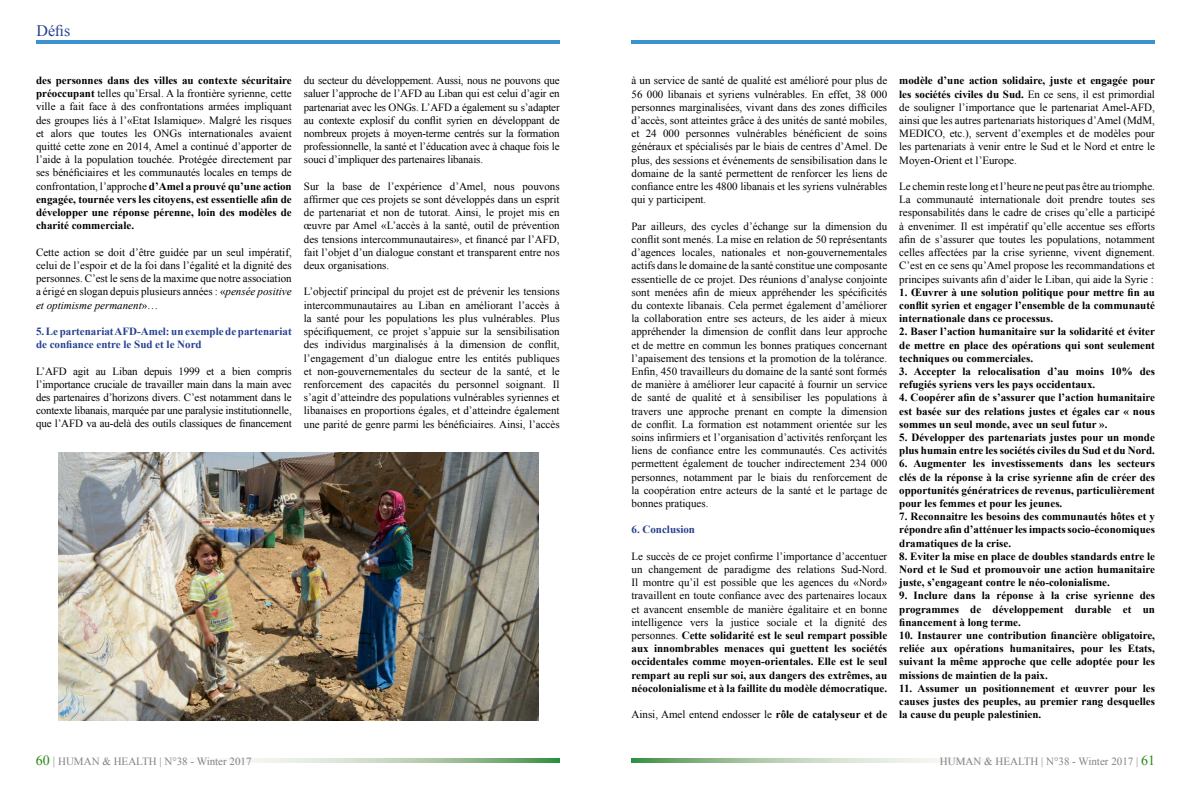
<style>
.page{position:relative;width:1191px;height:794px;background:#fff}
.page>*{position:absolute;margin:0;border:0;box-sizing:border-box;transform-origin:0 0}
.t1{font:16px "Times New Roman";color:#25408f}
.t2{font:11px/13.2px "Times New Roman";color:#000;text-align:justify}
.t3{font:700 11px/13.2px "Times New Roman";color:#000;text-align:justify}
.t4{font:700 11px/13.2px "Times New Roman";color:#25408f}
.t5{font:11px "Times New Roman";color:#808285}
.s1{font-weight:700}
.s2{font-style:italic}
.s3{font-size:14px;color:#228b0f}
.s4{font-size:12px}
</style>
<div class="page">
<svg style="left:229px;top:758px;width:330px;height:5px"></svg>
<svg style="left:631px;top:758px;width:328px;height:5px"></svg>
<hr style="left:36px;top:41px;width:523px;height:3px;background:#3c91cf">
<hr style="left:631px;top:41px;width:524px;height:3px;background:#3c91cf">
<img style="left:58px;top:452px;width:480px;height:268px">
<h1 class="t1" style="left:36px;top:20px;width:35px">Défis</h1>
<p class="t2" style="left:36px;top:74px;width:257px"><span class="s1">des personnes dans des villes au contexte sécuritaire préoccupant</span> telles qu’Ersal. A la frontière syrienne, cette ville a fait face à des confrontations armées impliquant des groupes liés à l’«Etat Islamique». Malgré les risques et alors que toutes les ONGs internationales avaient quitté cette zone en 2014, Amel a continué d’apporter de l’aide à la population touchée. Protégée directement par ses bénéficiaires et les communautés locales en temps de confrontation, l’approche <span class="s1">d’Amel a prouvé qu’une action engagée, tournée vers les citoyens, est essentielle afin de développer une réponse pérenne, loin des modèles de charité commerciale.</span></p>
<p class="t2" style="left:36px;top:245px;width:257px">Cette action se doit d’être guidée par un seul impératif, celui de l’espoir et de la foi dans l’égalité et la dignité des personnes. C’est le sens de la maxime que notre association a érigé en slogan depuis plusieurs années : «<span class="s2">pensée positive et optimisme permanent</span>»…</p>
<p class="t4" style="left:36px;top:324px;width:257px">5. Le partenariat AFD-Amel: un exemple de partenariat de confiance entre le Sud et le Nord</p>
<p class="t2" style="left:36px;top:364px;width:257px">L’AFD agit au Liban depuis 1999 et a bien compris l’importance cruciale de travailler main dans la main avec des partenaires d’horizons divers. C’est notamment dans le contexte libanais, marquée par une paralysie institutionnelle, que l’AFD va au-delà des outils classiques de financement</p>
<p class="t2" style="left:304px;top:74px;width:257px">du secteur du développement. Aussi, nous ne pouvons que saluer l’approche de l’AFD au Liban qui est celui d’agir en partenariat avec les ONGs. L’AFD a également su s’adapter au contexte explosif du conflit syrien en développant de nombreux projets à moyen-terme centrés sur la formation professionnelle, la santé et l’éducation avec à chaque fois le souci d’impliquer des partenaires libanais.</p>
<p class="t2" style="left:304px;top:179px;width:257px">Sur la base de l’expérience d’Amel, nous pouvons affirmer que ces projets se sont développés dans un esprit de partenariat et non de tutorat. Ainsi, le projet mis en œuvre par Amel «L’accès à la santé, outil de prévention des tensions intercommunautaires», et financé par l’AFD, fait l’objet d’un dialogue constant et transparent entre nos deux organisations.</p>
<p class="t2" style="left:304px;top:285px;width:257px">L’objectif principal du projet est de prévenir les tensions intercommunautaires au Liban en améliorant l’accès à la santé pour les populations les plus vulnérables. Plus spécifiquement, ce projet s’appuie sur la sensibilisation des individus marginalisés à la dimension de conflit, l’engagement d’un dialogue entre les entités publiques et non-gouvernementales du secteur de la santé, et le renforcement des capacités du personnel soignant. Il s’agit d’atteindre des populations vulnérables syriennes et libanaises en proportions égales, et d’atteindre également une parité de genre parmi les bénéficiaires. Ainsi, l’accès</p>
<p class="t2" style="left:631px;top:74px;width:257px">à un service de santé de qualité est amélioré pour plus de 56 000 libanais et syriens vulnérables. En effet, 38 000 personnes marginalisées, vivant dans des zones difficiles d’accès, sont atteintes grâce à des unités de santé mobiles, et 24 000 personnes vulnérables bénéficient de soins généraux et spécialisés par le biais de centres d’Amel. De plus, des sessions et événements de sensibilisation dans le domaine de la santé permettent de renforcer les liens de confiance entre les 4800 libanais et les syriens vulnérables qui y participent.</p>
<p class="t2" style="left:631px;top:219px;width:257px">Par ailleurs, des cycles d’échange sur la dimension du conflit sont menés. La mise en relation de 50 représentants d’agences locales, nationales et non-gouvernementales actifs dans le domaine de la santé constitue une composante essentielle de ce projet. Des réunions d’analyse conjointe sont menées afin de mieux appréhender les spécificités du contexte libanais. Cela permet également d’améliorer la collaboration entre ses acteurs, de les aider à mieux appréhender la dimension de conflit dans leur approche et de mettre en commun les bonnes pratiques concernant l’apaisement des tensions et la promotion de la tolérance.<br>Enfin, 450 travailleurs du domaine de la santé sont formés de manière à améliorer leur capacité à fournir un service de santé de qualité et à sensibiliser les populations à travers une approche prenant en compte la dimension de conflit. La formation est notamment orientée sur les soins infirmiers et l’organisation d’activités renforçant les liens de confiance entre les communautés. Ces activités permettent également de toucher indirectement 234 000 personnes, notamment par le biais du renforcement de la coopération entre acteurs de la santé et le partage de bonnes pratiques.</p>
<p class="t4" style="left:631px;top:523px;width:65px">6. Conclusion</p>
<p class="t2" style="left:631px;top:549px;width:257px">Le succès de ce projet confirme l’importance d’accentuer un changement de paradigme des relations Sud-Nord.<br>Il montre qu’il est possible que les agences du «Nord» travaillent en toute confiance avec des partenaires locaux et avancent ensemble de manière égalitaire et en bonne intelligence vers la justice sociale et la dignité des personnes. <span class="s1">Cette solidarité est le seul rempart possible aux innombrables menaces qui guettent les sociétés occidentales comme moyen-orientales. Elle est le seul rempart au repli sur soi, aux dangers des extrêmes, au néocolonialisme et à la faillite du modèle démocratique.</span></p>
<p class="t2" style="left:631px;top:708px;width:257px">Ainsi, Amel entend endosser le <span class="s1">rôle de catalyseur et de</span></p>
<p class="t2" style="left:899px;top:74px;width:257px"><span class="s1">modèle d’une action solidaire, juste et engagée pour les sociétés civiles du Sud.</span> En ce sens, il est primordial de souligner l’importance que le partenariat Amel-AFD, ainsi que les autres partenariats historiques d’Amel (MdM, MEDICO, etc.), servent d’exemples et de modèles pour les partenariats à venir entre le Sud et le Nord et entre le Moyen-Orient et l’Europe.</p>
<p class="t2" style="left:899px;top:180px;width:257px">Le chemin reste long et l’heure ne peut pas être au triomphe.<br>La communauté internationale doit prendre toutes ses responsabilités dans le cadre de crises qu’elle a participé à envenimer. Il est impératif qu’elle accentue ses efforts afin de s’assurer que toutes les populations, notamment celles affectées par la crise syrienne, vivent dignement.<br>C’est en ce sens qu’Amel propose les recommandations et principes suivants afin d’aider le Liban, qui aide la Syrie :</p>
<p class="t3" style="left:899px;top:285px;width:257px">1. Œuvrer à une solution politique pour mettre fin au conflit syrien et engager l’ensemble de la communauté internationale dans ce processus.</p>
<p class="t3" style="left:899px;top:325px;width:257px">2. Baser l’action humanitaire sur la solidarité et éviter de mettre en place des opérations qui sont seulement techniques ou commerciales.</p>
<p class="t3" style="left:899px;top:364px;width:257px">3. Accepter la relocalisation d’au moins 10% des refugiés syriens vers les pays occidentaux.</p>
<p class="t3" style="left:899px;top:391px;width:257px">4. Coopérer afin de s’assurer que l’action humanitaire est basée sur des relations justes et égales car « nous sommes un seul monde, avec un seul futur ».</p>
<p class="t3" style="left:899px;top:430px;width:257px">5. Développer des partenariats justes pour un monde plus humain entre les sociétés civiles du Sud et du Nord.</p>
<p class="t3" style="left:899px;top:457px;width:257px">6. Augmenter les investissements dans les secteurs clés de la réponse à la crise syrienne afin de créer des opportunités génératrices de revenus, particulièrement pour les femmes et pour les jeunes.</p>
<p class="t3" style="left:899px;top:509px;width:257px">7. Reconnaitre les besoins des communautés hôtes et y répondre afin d’atténuer les impacts socio-économiques dramatiques de la crise.</p>
<p class="t3" style="left:899px;top:549px;width:257px">8. Eviter la mise en place de doubles standards entre le Nord et le Sud et promouvoir une action humanitaire juste, s’engageant contre le néo-colonialisme.</p>
<p class="t3" style="left:899px;top:589px;width:257px">9. Inclure dans la réponse à la crise syrienne des programmes de développement durable et un financement à long terme.</p>
<p class="t3" style="left:899px;top:628px;width:257px">10. Instaurer une contribution financière obligatoire, reliée aux opérations humanitaires, pour les Etats, suivant la même approche que celle adoptée pour les missions de maintien de la paix.</p>
<p class="t3" style="left:899px;top:681px;width:257px">11. Assumer un positionnement et œuvrer pour les causes justes des peuples, au premier rang desquelles la cause du peuple palestinien.</p>
<p class="t5" style="left:36px;top:754px;width:217px"><span class="s3">60</span> <span class="s4">|</span> HUMAN &amp; HEALTH | N°38 - Winter 2017</p>
<p class="t5" style="left:939px;top:754px;width:217px">HUMAN &amp; HEALTH | N°38 - Winter 2017 | <span class="s3">61</span></p>
</div>
